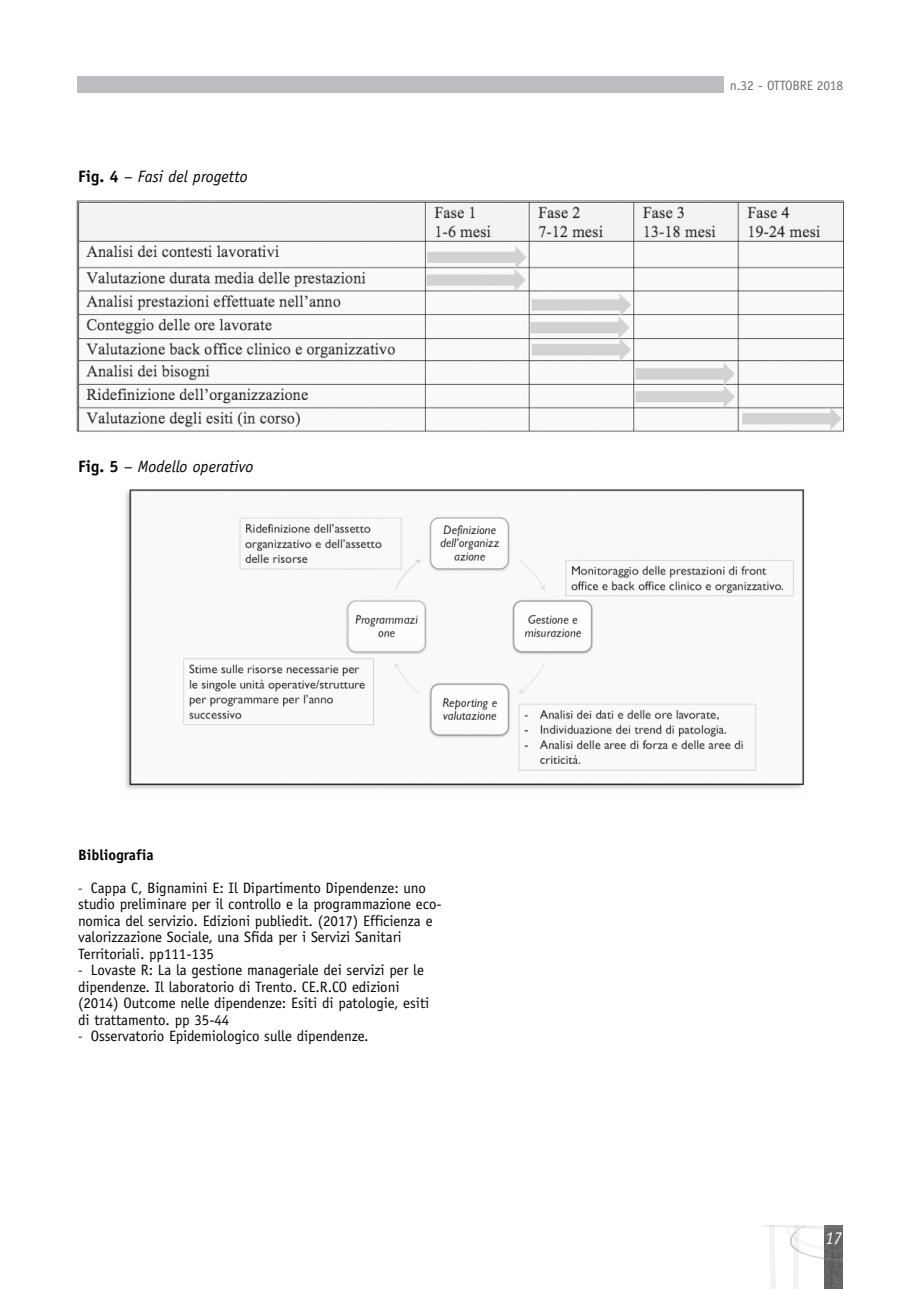
<style>
.page{position:relative;width:919px;height:1289px;background:#fff}
.page>*{position:absolute;margin:0;border:0;box-sizing:border-box;transform-origin:0 0}
.t1{font:italic 18px "Officina Sans";color:#fff;scale:.9 1}
.t2{font:italic 16.5px "Officina Sans";color:#070504}
.t3{font:15px/16.5px "Officina Sans";letter-spacing:-.005em;color:#070504}
.t4{font:700 15px "Officina Sans";color:#070504}
.t5{font:13.5px "Officina Sans";letter-spacing:-.01em;color:#6d6e71}
.s1{font-weight:700;font-style:normal}
.s2{font-style:italic;color:#423f3d}
</style>
<div class="page">
<img style="left:763px;top:1225px;width:79px;height:63px">
<div style="left:77px;top:77px;width:646px;height:16px;background:#bcbdc0"></div>
<img style="left:76px;top:200px;width:768px;height:232px">
<img style="left:125px;top:489px;width:679px;height:300px">
<p class="t2" style="left:78px;top:170px;width:171px"><span class="s1">Fig. 4</span> – Fasi del progetto</p>
<p class="t2" style="left:78px;top:459px;width:177px"><span class="s1">Fig. 5</span> – Modello operativo</p>
<p class="t4" style="left:78px;top:845px;width:77px">Bibliografia</p>
<p class="t3" style="left:78px;top:879px;width:365px"><span class="s2">-</span> Cappa C, Bignamini E: Il Dipartimento Dipendenze: uno studio preliminare per il controllo e la programmazione eco&shy;nomica del servizio. Edizioni publiedit. (2017) Efficienza e valorizzazione Sociale, una Sfida per i Servizi Sanitari Territoriali. pp111-135</p>
<p class="t3" style="left:78px;top:961px;width:353px"><span class="s2">-</span> Lovaste R: La la gestione manageriale dei servizi per le dipendenze. Il laboratorio di Trento. CE.R.CO edizioni (2014) Outcome nelle dipendenze: Esiti di patologie, esiti di trattamento. pp 35-44</p>
<p class="t3" style="left:78px;top:1027px;width:292px"><span class="s2">-</span> Osservatorio Epidemiologico sulle dipendenze.</p>
<p class="t5" style="left:729px;top:77px;width:115px">n.32 - OTTOBRE 2018</p>
<p class="t1" style="left:825px;top:1227px;width:20px">17</p>
</div>
